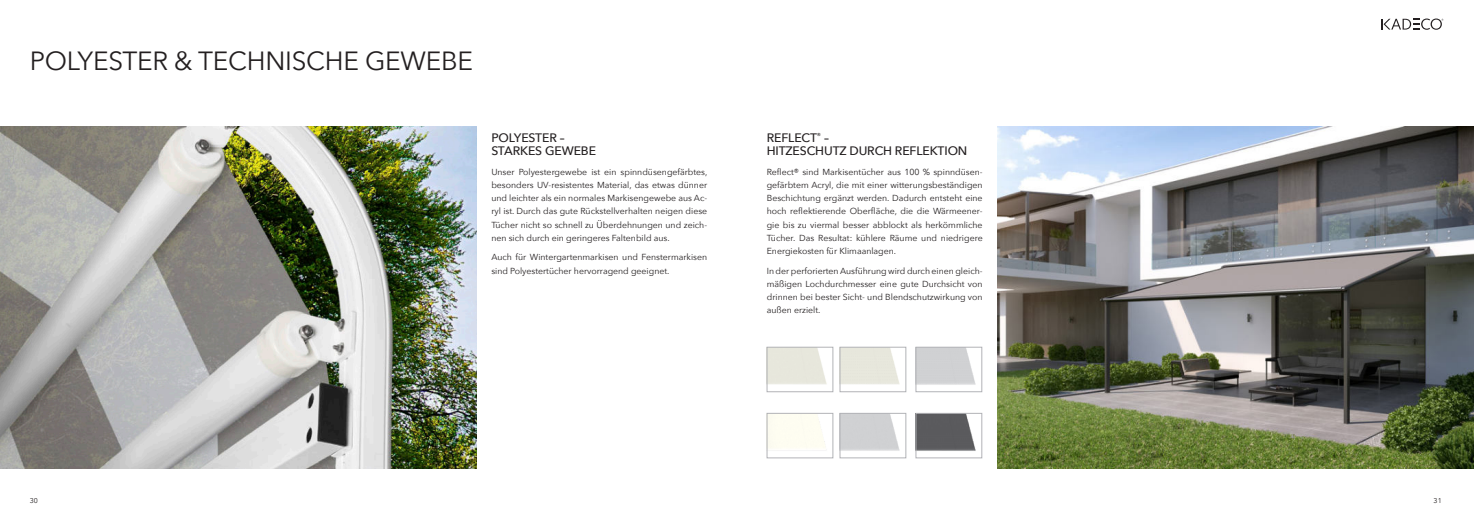
<style>
.page{position:relative;width:1474px;height:521px;background:#fff}
.page>*{position:absolute;margin:0;border:0;box-sizing:border-box;transform-origin:0 0}
.t1{font:26.25px "Avenir Next";letter-spacing:-.01em;color:#231f20}
.t2{font:500 12.25px/13.1px "Avenir Next";letter-spacing:-.01em;color:#231f20}
.t3{font:8.75px/13.1px "Avenir Next";color:#231f20;text-align:justify}
.t4{font:7px "Avenir Next";color:#231f20}
</style>
<div class="page">
<svg style="left:1381px;top:19px;width:62px;height:11px"></svg>
<img style="left:0;top:126px;width:476px;height:343px">
<img style="left:997px;top:126px;width:476px;height:343px">
<img style="left:917px;top:349px;width:59px;height:36px">
<div style="left:915px;top:347px;width:66px;height:45px;border:1px solid #b2b3b7"></div>
<img style="left:917px;top:415px;width:59px;height:36px">
<div style="left:915px;top:413px;width:66px;height:45px;border:1px solid #b2b3b7"></div>
<img style="left:769px;top:349px;width:58px;height:36px">
<div style="left:767px;top:347px;width:66px;height:45px;border:1px solid #b2b3b7"></div>
<div style="left:767px;top:413px;width:66px;height:45px;border:1px solid #b2b3b7"></div>
<img style="left:841px;top:349px;width:59px;height:36px">
<div style="left:839px;top:347px;width:67px;height:45px;border:1px solid #b2b3b7"></div>
<img style="left:841px;top:415px;width:59px;height:36px">
<div style="left:839px;top:413px;width:67px;height:45px;border:1px solid #b2b3b7"></div>
<h1 class="t1" style="left:30px;top:46px;width:445px">POLYESTER &amp; TECHNISCHE GEWEBE</h1>
<h2 class="t2" style="left:491px;top:131px;width:106px">POLYESTER –<br>STARKES GEWEBE</h2>
<p class="t3" style="left:491px;top:166px;width:218px">Unser Polyestergewebe ist ein spinndüsengefärbtes, besonders UV-resistentes Material, das etwas dünner und leichter als ein normales Markisengewebe aus Ac&shy;ryl ist. Durch das gute Rückstellverhalten neigen diese Tücher nicht so schnell zu Überdehnungen und zeich&shy;nen sich durch ein geringeres Faltenbild aus.</p>
<p class="t3" style="left:491px;top:251px;width:217px">Auch für Wintergartenmarkisen und Fenstermarkisen sind Polyestertücher hervorragend geeignet.</p>
<h2 class="t2" style="left:766px;top:131px;width:202px">REFLECT<sup>®</sup> –<br>HITZESCHUTZ DURCH REFLEKTION</h2>
<p class="t3" style="left:766px;top:165px;width:217px">Reflect® sind Markisentücher aus 100 % spinndüsen&shy;gefärbtem Acryl, die mit einer witterungsbeständigen Beschichtung ergänzt werden. Dadurch entsteht eine hoch reflektierende Oberfläche, die die Wärmeener&shy;gie bis zu viermal besser abblockt als herkömmliche Tücher. Das Resultat: kühlere Räume und niedrigere Energiekosten für Klimaanlagen.</p>
<p class="t3" style="left:766px;top:264px;width:217px">In der perforierten Ausführung wird durch einen gleich&shy;mäßigen Lochdurchmesser eine gute Durchsicht von drinnen bei bester Sicht- und Blendschutzwirkung von außen erzielt.</p>
<p class="t4" style="left:30px;top:497px;width:10px">30</p>
<p class="t4" style="left:1433px;top:497px;width:10px">31</p>
</div>
